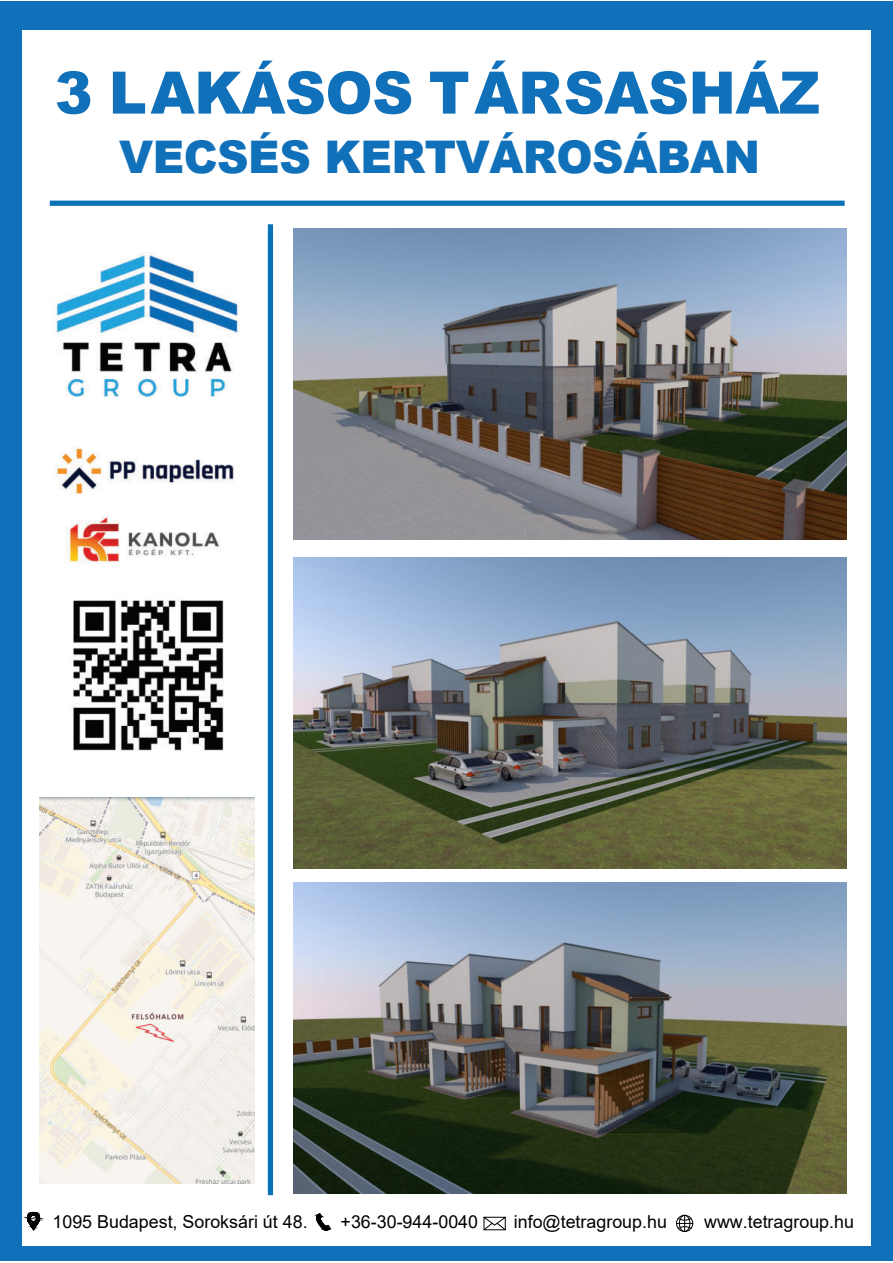
<style>
.page{position:relative;width:893px;height:1263px;background:#fff}
.page>*{position:absolute;margin:0;border:0;box-sizing:border-box;transform-origin:0 0}
.t1{font:900 58.65px "Arial";letter-spacing:-.01em;color:#1070b9}
.t2{font:900 45px "Arial";letter-spacing:-.01em;color:#1070b9}
.t3{font:17.85px "Arial";color:#000}
</style>
<div class="page">
<div style="left:0;top:2px;width:892px;height:1259px;background:#1070b9"></div>
<div style="left:22px;top:30px;width:848px;height:1216px;background:#fff"></div>
<img style="left:55px;top:252px;width:184px;height:145px">
<div style="left:267px;top:224px;width:7px;height:971px;background:#0a73b8"></div>
<div style="left:50px;top:201px;width:794px;height:5px;background:#0a73b8"></div>
<img style="left:73px;top:600px;width:151px;height:151px">
<img style="left:55px;top:447px;width:179px;height:48px">
<img style="left:66px;top:515px;width:155px;height:48px">
<img style="left:294px;top:229px;width:553px;height:311px">
<img style="left:294px;top:558px;width:553px;height:311px">
<img style="left:294px;top:882px;width:552px;height:311px">
<img style="left:40px;top:798px;width:215px;height:385px">
<svg style="left:483px;top:1217px;width:23px;height:13px"></svg>
<svg style="left:27px;top:1212px;width:13px;height:19px"></svg>
<div style="left:30px;top:1215px;width:7px;height:7px;border:1px solid #000;border-radius:50%"></div>
<svg style="left:676px;top:1215px;width:17px;height:17px"></svg>
<svg style="left:316px;top:1213px;width:15px;height:18px"></svg>
<h1 class="t1" style="left:55px;top:50px;width:767px">3 LAKÁSOS TÁRSASHÁZ</h1>
<h2 class="t2" style="left:119px;top:124px;width:642px">VECSÉS KERTVÁROSÁBAN</h2>
<p class="t3" style="left:52px;top:1210px;width:257px">1095 Budapest, Soroksári út 48.</p>
<p class="t3" style="left:341px;top:1210px;width:139px">+36-30-944-0040</p>
<p class="t3" style="left:514px;top:1210px;width:155px">info@tetragroup.hu</p>
<p class="t3" style="left:704px;top:1210px;width:151px">www.tetragroup.hu</p>
</div>
